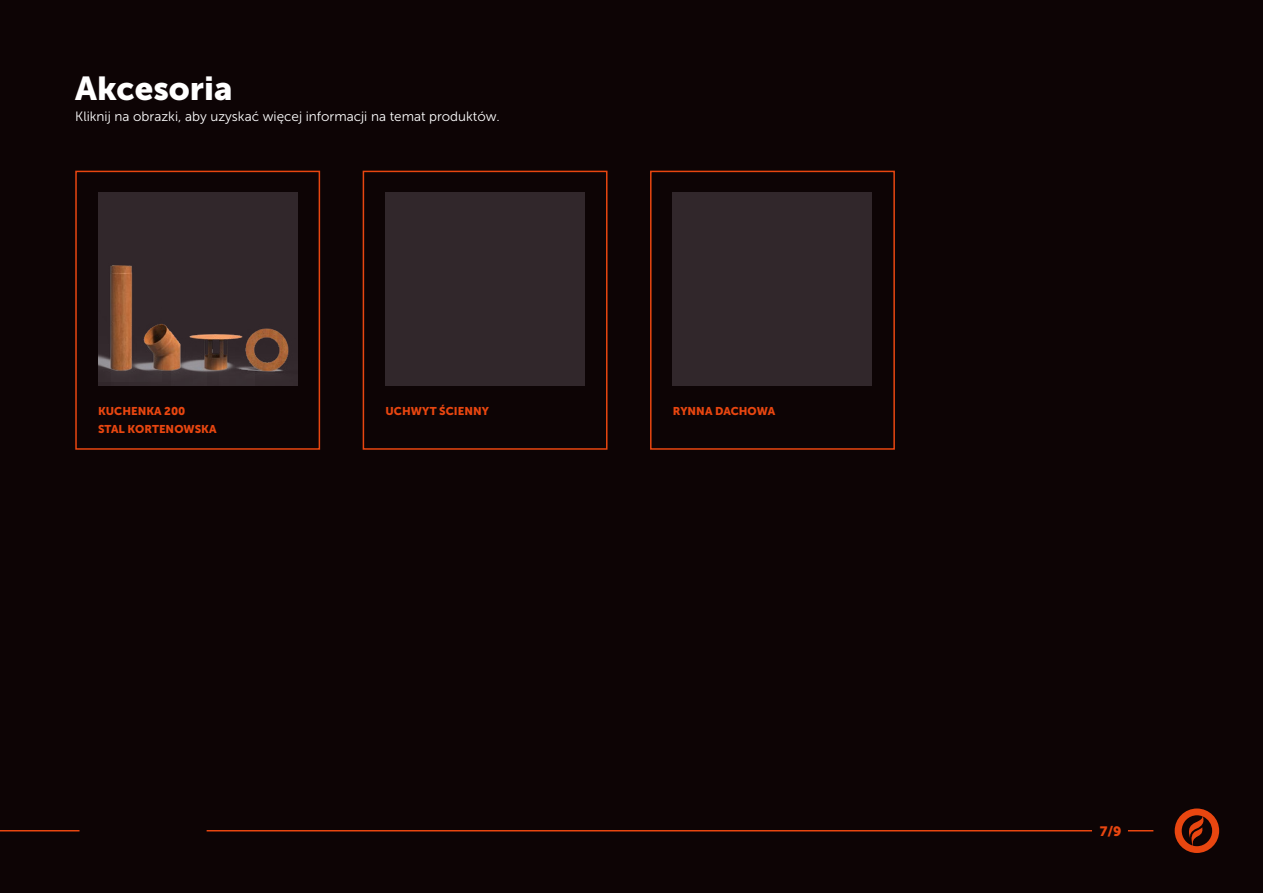
<style>
.page{position:relative;width:1263px;height:893px;background:#0d0405}
.page>*{position:absolute;margin:0;border:0;box-sizing:border-box;transform-origin:0 0}
.t1{font:33px "Museo Sans 900";color:#fff}
.t2{font:13.5px "Museo Sans 300";color:#fff}
.t3{font:13.5px "Museo Sans 900";color:#e84610}
.t4{font:11.25px/18px "Museo Sans 900";color:#e84610}
</style>
<div class="page">
<svg style="left:1128px;top:830px;width:25px;height:1px"></svg>
<hr style="left:0;top:830px;width:80px;height:1px;background:#e84610">
<svg style="left:1175px;top:808px;width:44px;height:45px"></svg>
<hr style="left:207px;top:830px;width:885px;height:1px;background:#e84610">
<div style="left:75px;top:171px;width:245px;height:279px;border:2px solid #e84610"></div>
<div style="left:650px;top:171px;width:245px;height:279px;border:2px solid #e84610"></div>
<div style="left:363px;top:171px;width:244px;height:279px;border:2px solid #e84610"></div>
<div style="left:98px;top:192px;width:199px;height:193px;background:#31272b"></div>
<div style="left:673px;top:192px;width:199px;height:193px;background:#31272b"></div>
<div style="left:385px;top:192px;width:200px;height:193px;background:#31272b"></div>
<img style="left:206px;top:334px;width:13px;height:44px">
<img style="left:162px;top:324px;width:44px;height:57px">
<img style="left:98px;top:265px;width:64px;height:114px">
<img style="left:219px;top:328px;width:70px;height:50px">
<h1 class="t1" style="left:75px;top:70px;width:159px">Akcesoria</h1>
<p class="t2" style="left:75px;top:109px;width:426px">Kliknij na obrazki, aby uzyskać więcej informacji na temat produktów.</p>
<p class="t4" style="left:98px;top:402px;width:120px">KUCHENKA 200<br>STAL KORTENOWSKA</p>
<p class="t4" style="left:385px;top:402px;width:105px">UCHWYT ŚCIENNY</p>
<p class="t4" style="left:673px;top:402px;width:104px">RYNNA DACHOWA</p>
<p class="t3" style="left:1100px;top:823px;width:23px">7/9</p>
</div>
